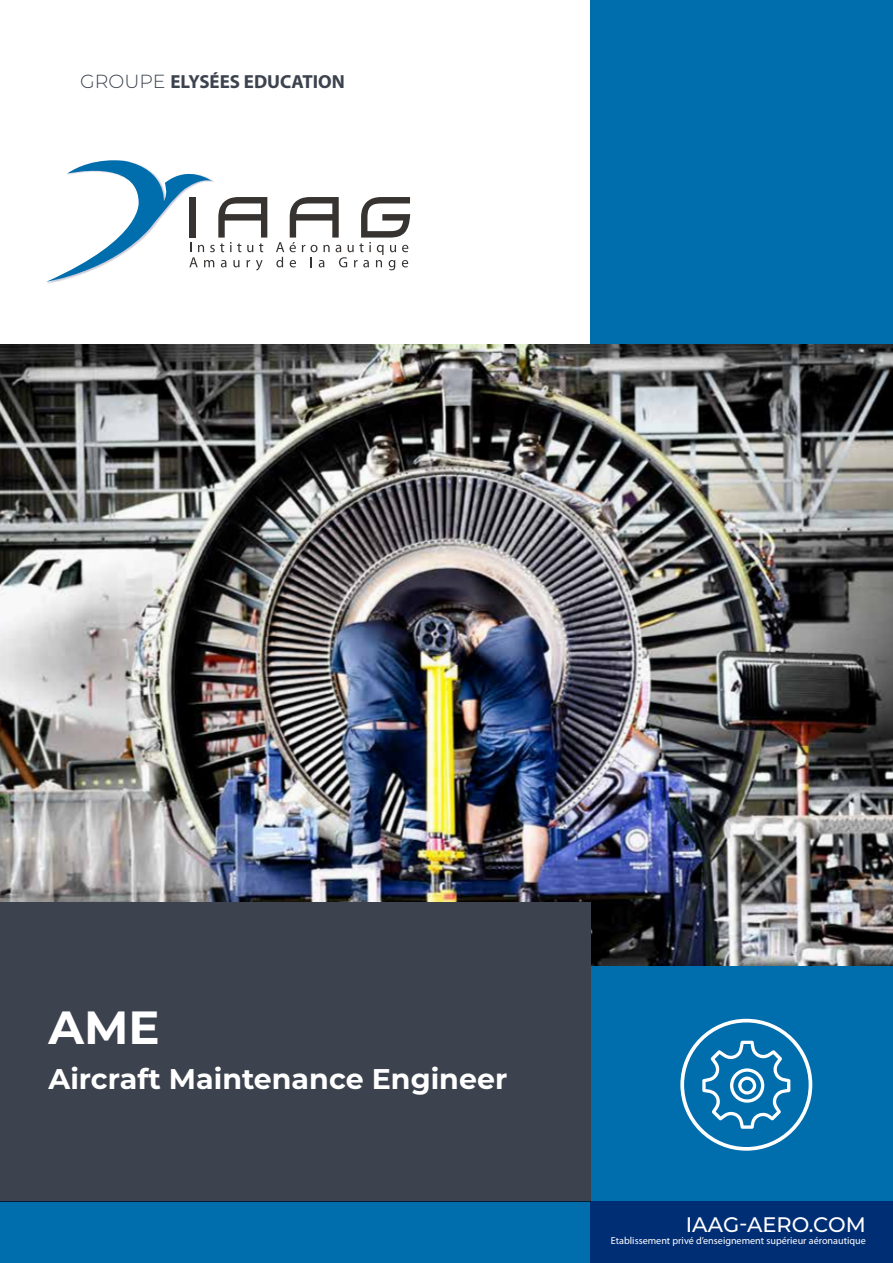
<style>
.page{position:relative;width:893px;height:1263px;background:#fff}
.page>*{position:absolute;margin:0;border:0;box-sizing:border-box;transform-origin:0 0}
.t1{font:700 46.5px "Montserrat";color:#fff}
.t2{font:700 28.5px "Montserrat";color:#fff}
.t3{font:500 21px "Montserrat";color:#fff}
.t4{font:700 18.9px "Myriad Pro";color:#3c434e}
.t5{font:10.2px "Myriad Pro";color:#fff}
.s1{font-family:"Montserrat";font-weight:300}
</style>
<div class="page">
<div style="left:590px;top:0;width:303px;height:1263px;background:#006dad"></div>
<img style="left:0;top:344px;width:893px;height:622px">
<div style="left:0;top:902px;width:590px;height:299px;background:#3c434e"></div>
<svg style="left:0;top:1201px;width:893px;height:62px;background:#005698"></svg>
<svg style="left:276px;top:242px;width:8px;height:25px"></svg>
<svg style="left:46px;top:160px;width:221px;height:122px"></svg>
<svg style="left:290px;top:197px;width:120px;height:73px"></svg>
<svg style="left:702px;top:1041px;width:88px;height:88px"></svg>
<div style="left:680px;top:1019px;width:132px;height:132px;border:4px solid #fff;border-radius:50%"></div>
<h3 class="t4" style="left:80px;top:69px;width:266px"><span class="s1">GROUPE</span> ELYSÉES EDUCATION</h3>
<h1 class="t1" style="left:49px;top:994px;width:113px">AME</h1>
<h2 class="t2" style="left:49px;top:1058px;width:460px">Aircraft Maintenance Engineer</h2>
<h3 class="t3" style="left:686px;top:1210px;width:182px">IAAG-AERO.COM</h3>
<p class="t5" style="left:611px;top:1235px;width:256px">Etablissement privé d’enseignement supérieur aéronautique</p>
</div>
